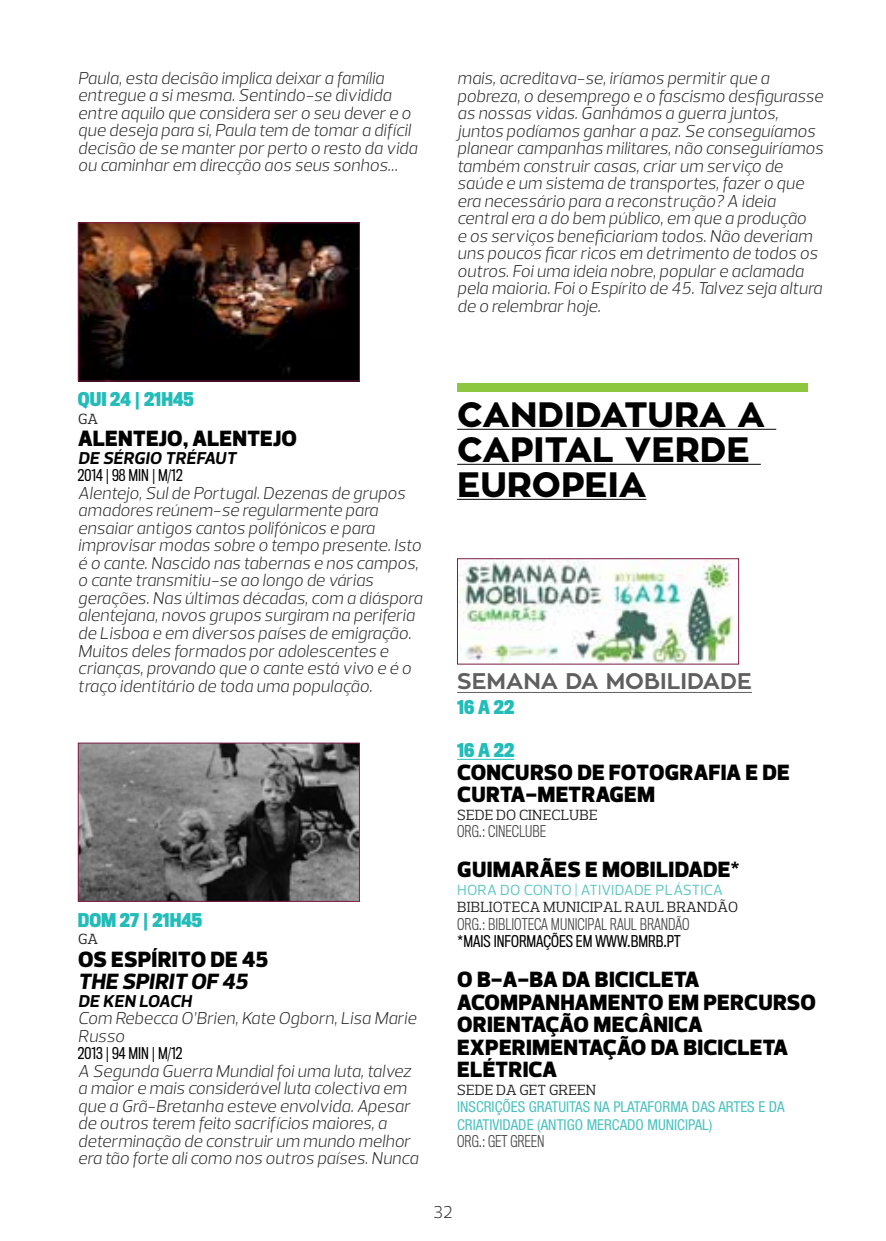
<style>
.page{position:relative;width:886px;height:1241px;background:#fff}
.page>*{position:absolute;margin:0;border:0;box-sizing:border-box;transform-origin:0 0}
.t1{font:800 35px/35px "Zona Pro";color:#000}
.t2{font:900 22.5px/22.5px "Prelo";letter-spacing:.015em;color:#000}
.t3{font:700 22.5px "Zona Pro";color:#5f5f5f}
.t4{font:italic 800 22.5px "Prelo";letter-spacing:.005em;color:#000}
.t5{font:italic 300 17.5px/17.5px "Prelo";color:#222}
.t6{font:700 17.5px "Titling Gothic FB Cond";color:#22bcb9}
.t7{font:italic 700 17.5px "Prelo";color:#000}
.t8{font:300 17.5px "Prelo";color:#222}
.t9{font:condensed 15px/17.5px "Helvetica Neue LT Std";color:#4bc2bf}
.t10{font:15px "Prelo Slab";letter-spacing:.01em;color:#222}
.t11{font:300 15px "Titling Gothic FB Cond";color:#424242}
.t12{font:15px "Titling Gothic FB Cond";color:#000}
.t13{font:15px "Prelo";letter-spacing:.01em;color:#59c4c2}
</style>
<div class="page">
<img style="left:80px;top:224px;width:278px;height:155px">
<div style="left:78px;top:222px;width:282px;height:159px;border:1px solid #7f1c45"></div>
<img style="left:80px;top:744px;width:278px;height:155px">
<div style="left:78px;top:742px;width:282px;height:159px;border:1px solid #7f1c45"></div>
<hr style="left:457px;top:429px;width:319px;height:1px;background:#000">
<hr style="left:457px;top:464px;width:304px;height:1px;background:#000">
<hr style="left:457px;top:499px;width:189px;height:1px;background:#000">
<hr style="left:457px;top:692px;width:295px;height:1px;background:#5f5f5f">
<hr style="left:457px;top:758px;width:57px;height:1px;background:#22bcb9">
<div style="left:457px;top:383px;width:351px;height:8px;background:#8dc63f"></div>
<img style="left:459px;top:560px;width:275px;height:102px">
<div style="left:457px;top:558px;width:282px;height:106px;border:1px solid #7f1c45"></div>
<p class="t5" style="left:78px;top:69px;width:341px">Paula, esta decisão implica deixar a família entregue a si mesma. Sentindo-se dividida entre aquilo que considera ser o seu dever e o que deseja para si, Paula tem de tomar a difícil decisão de se manter por perto o resto da vida ou caminhar em direcção aos seus sonhos…</p>
<p class="t5" style="left:457px;top:69px;width:368px">mais, acreditava-se, iríamos permitir que a pobreza, o desemprego e o fascismo desfigurasse as nossas vidas. Ganhámos a guerra juntos, juntos podíamos ganhar a paz. Se conseguíamos planear campanhas militares, não conseguiríamos também construir casas, criar um serviço de saúde e um sistema de transportes, fazer o que era necessário para a reconstrução? A ideia central era a do bem público, em que a produção<br>e os serviços beneficiariam todos. Não deveriam uns poucos ficar ricos em detrimento de todos os outros. Foi uma ideia nobre, popular e aclamada pela maioria. Foi o Espírito de 45. Talvez seja altura de o relembrar hoje.</p>
<p class="t6" style="left:78px;top:389px;width:117px">QUI 24 | 21H45</p>
<p class="t10" style="left:78px;top:409px;width:21px">GA</p>
<p class="t2" style="left:78px;top:427px;width:220px">ALENTEJO, ALENTEJO</p>
<p class="t7" style="left:78px;top:447px;width:160px">DE SÉRGIO TRÉFAUT</p>
<p class="t12" style="left:78px;top:467px;width:106px">2014 | 98 MIN | M/12</p>
<p class="t5" style="left:78px;top:484px;width:346px">Alentejo, Sul de Portugal. Dezenas de grupos amadores reúnem-se regularmente para ensaiar antigos cantos polifónicos e para improvisar modas sobre o tempo presente. Isto é o cante. Nascido nas tabernas e nos campos, o cante transmitiu-se ao longo de várias gerações. Nas últimas décadas, com a diáspora alentejana, novos grupos surgiram na periferia de Lisboa e em diversos países de emigração.<br>Muitos deles formados por adolescentes e crianças, provando que o cante está vivo e é o traço identitário de toda uma população.</p>
<p class="t6" style="left:78px;top:909px;width:126px">DOM 27 | 21H45</p>
<p class="t10" style="left:78px;top:929px;width:21px">GA</p>
<p class="t2" style="left:78px;top:947px;width:192px">OS ESPÍRITO DE 45</p>
<p class="t4" style="left:78px;top:967px;width:171px">THE SPIRIT OF 45</p>
<p class="t7" style="left:78px;top:989px;width:115px">DE KEN LOACH</p>
<p class="t5" style="left:78px;top:1009px;width:340px">Com Rebecca O’Brien, Kate Ogborn, Lisa Marie<br>Russo</p>
<p class="t12" style="left:78px;top:1044px;width:106px">2013 | 94 MIN | M/12</p>
<p class="t5" style="left:78px;top:1062px;width:342px">A Segunda Guerra Mundial foi uma luta, talvez a maior e mais considerável luta colectiva em que a Grã-Bretanha esteve envolvida. Apesar de outros terem feito sacrifícios maiores, a determinação de construir um mundo melhor era tão forte ali como nos outros países. Nunca</p>
<h1 class="t1" style="left:457px;top:397px;width:309px">CANDIDATURA A<br>CAPITAL VERDE<br>EUROPEIA</h1>
<p class="t3" style="left:457px;top:666px;width:296px">SEMANA DA MOBILIDADE</p>
<p class="t6" style="left:457px;top:696px;width:59px">16 A 22</p>
<p class="t6" style="left:457px;top:739px;width:59px">16 A 22</p>
<p class="t2" style="left:457px;top:760px;width:334px">CONCURSO DE FOTOGRAFIA E DE<br>CURTA-METRAGEM</p>
<p class="t10" style="left:457px;top:805px;width:142px">SEDE DO CINECLUBE</p>
<p class="t11" style="left:457px;top:822px;width:90px">ORG.: CINECLUBE</p>
<p class="t2" style="left:457px;top:858px;width:284px">GUIMARÃES E MOBILIDADE*</p>
<p class="t13" style="left:457px;top:880px;width:267px">HORA DO CONTO | ATIVIDADE PLÁSTICA</p>
<p class="t10" style="left:457px;top:897px;width:282px">BIBLIOTECA MUNICIPAL RAUL BRANDÃO</p>
<p class="t11" style="left:457px;top:915px;width:234px">ORG.: BIBLIOTECA MUNICIPAL RAUL BRANDÃO</p>
<p class="t12" style="left:457px;top:932px;width:225px">*MAIS INFORMAÇÕES EM WWW.BMRB.PT</p>
<p class="t2" style="left:457px;top:968px;width:360px">O B-A-BA DA BICICLETA<br>ACOMPANHAMENTO EM PERCURSO<br>ORIENTAÇÃO MECÂNICA<br>EXPERIMENTAÇÃO DA BICICLETA<br>ELÉTRICA</p>
<p class="t10" style="left:457px;top:1080px;width:140px">SEDE DA GET GREEN</p>
<p class="t9" style="left:457px;top:1097px;width:329px">INSCRIÇÕES GRATUITAS NA PLATAFORMA DAS ARTES E DA<br>CRIATIVIDADE (ANTIGO MERCADO MUNICIPAL)</p>
<p class="t11" style="left:457px;top:1132px;width:89px">ORG.: GET GREEN</p>
<p class="t8" style="left:433px;top:1201px;width:21px">32</p>
</div>
